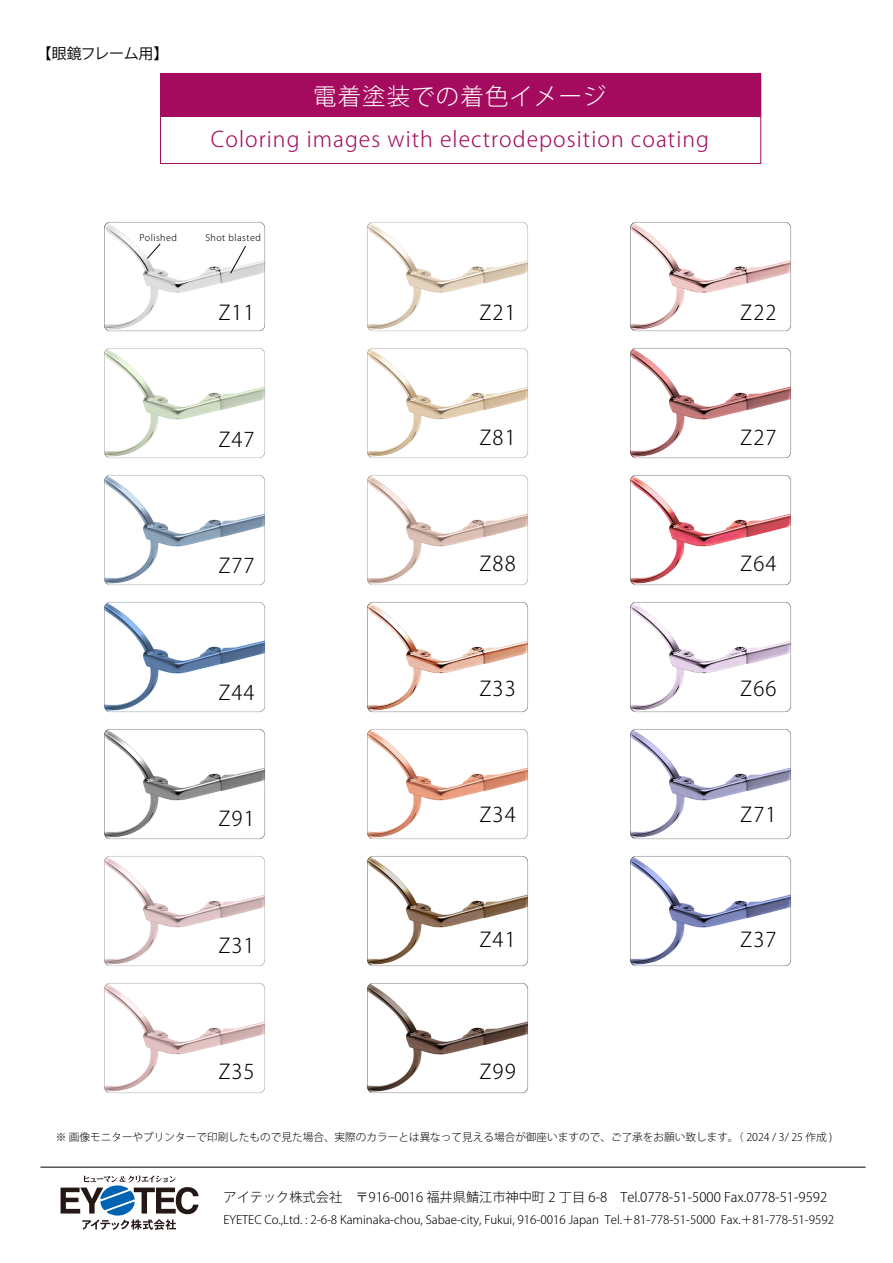
<style>
.page{position:relative;width:893px;height:1263px;background:#fff}
.page>*{position:absolute;margin:0;border:0;box-sizing:border-box;transform-origin:0 0}
.t1{font:300 23.4px "Koz Go Pro";letter-spacing:.05em;color:#fff}
.t2{font:300 21.3px "Koz Go Pro";letter-spacing:.05em;color:#a40b5e}
.t3{font:300 20.25px "Koz Go Pro";letter-spacing:.05em;color:#000}
.t4{font:15px "Koz Go Pro";letter-spacing:-.025em;color:#000}
.t5{font:300 13.2px "Koz Go Pro";color:#000}
.t6{font:300 11.7px "Koz Go Pro";color:#000}
.t7{font:300 10.65px "Koz Go Pro";color:#000}
.t8{font:300 9.15px "Koz Go Pro";letter-spacing:.05em;color:#000}
</style>
<div class="page">
<hr style="left:40px;top:1167px;width:825px;height:1px;background:#000">
<svg style="left:61px;top:1175px;width:138px;height:55px"></svg>
<div style="left:160px;top:73px;width:601px;height:44px;background:#a40b5e"></div>
<div style="left:160px;top:73px;width:601px;height:91px;border:1px solid #a40b5e"></div>
<img style="left:630px;top:348px;width:161px;height:111px">
<img style="left:630px;top:856px;width:161px;height:111px">
<img style="left:630px;top:475px;width:162px;height:111px">
<img style="left:630px;top:602px;width:161px;height:111px">
<img style="left:630px;top:729px;width:162px;height:111px">
<img style="left:630px;top:222px;width:162px;height:110px">
<img style="left:104px;top:856px;width:161px;height:110px">
<img style="left:104px;top:983px;width:161px;height:110px">
<img style="left:104px;top:602px;width:161px;height:111px">
<img style="left:104px;top:729px;width:161px;height:111px">
<img style="left:104px;top:222px;width:161px;height:110px">
<img style="left:104px;top:348px;width:161px;height:110px">
<img style="left:104px;top:475px;width:161px;height:111px">
<img style="left:367px;top:222px;width:161px;height:110px">
<img style="left:367px;top:602px;width:162px;height:111px">
<img style="left:367px;top:729px;width:161px;height:111px">
<img style="left:367px;top:348px;width:161px;height:110px">
<img style="left:367px;top:475px;width:161px;height:110px">
<img style="left:367px;top:856px;width:162px;height:111px">
<img style="left:367px;top:983px;width:161px;height:111px">
<svg style="left:147px;top:243px;width:14px;height:16px"></svg>
<svg style="left:230px;top:246px;width:16px;height:28px"></svg>
<p class="t4" style="left:37px;top:44px;width:133px">【眼鏡フレーム用】</p>
<h1 class="t1" style="left:313px;top:81px;width:295px">電着塗装での着色イメージ</h1>
<h2 class="t2" style="left:211px;top:125px;width:499px">Coloring images with electrodeposition coating</h2>
<p class="t8" style="left:139px;top:231px;width:39px">Polished</p>
<p class="t8" style="left:205px;top:231px;width:57px">Shot blasted</p>
<h3 class="t3" style="left:219px;top:299px;width:38px">Z11</h3>
<h3 class="t3" style="left:480px;top:299px;width:38px">Z21</h3>
<h3 class="t3" style="left:740px;top:299px;width:38px">Z22</h3>
<h3 class="t3" style="left:219px;top:426px;width:38px">Z47</h3>
<h3 class="t3" style="left:480px;top:425px;width:38px">Z81</h3>
<h3 class="t3" style="left:740px;top:425px;width:38px">Z27</h3>
<h3 class="t3" style="left:219px;top:552px;width:38px">Z77</h3>
<h3 class="t3" style="left:480px;top:550px;width:38px">Z88</h3>
<h3 class="t3" style="left:740px;top:550px;width:38px">Z64</h3>
<h3 class="t3" style="left:219px;top:679px;width:38px">Z44</h3>
<h3 class="t3" style="left:480px;top:676px;width:38px">Z33</h3>
<h3 class="t3" style="left:740px;top:676px;width:38px">Z66</h3>
<h3 class="t3" style="left:219px;top:805px;width:38px">Z91</h3>
<h3 class="t3" style="left:480px;top:801px;width:38px">Z34</h3>
<h3 class="t3" style="left:740px;top:801px;width:38px">Z71</h3>
<h3 class="t3" style="left:219px;top:932px;width:38px">Z31</h3>
<h3 class="t3" style="left:480px;top:927px;width:38px">Z41</h3>
<h3 class="t3" style="left:740px;top:927px;width:38px">Z37</h3>
<h3 class="t3" style="left:219px;top:1059px;width:38px">Z35</h3>
<h3 class="t3" style="left:480px;top:1059px;width:38px">Z99</h3>
<p class="t7" style="left:56px;top:1130px;width:778px">※ 画像モニターやプリンターで印刷したもので見た場合、実際のカラーとは異なって見える場合が御座いますので、ご了承をお願い致します。（ 2024 / 3/ 25 作成 )</p>
<p class="t5" style="left:224px;top:1188px;width:605px">アイテック株式会社　〒916-0016 福井県鯖江市神中町 2 丁目 6-8　Tel.0778-51-5000 Fax.0778-51-9592</p>
<p class="t6" style="left:224px;top:1212px;width:612px">EYETEC Co.,Ltd. : 2-6-8 Kaminaka-chou, Sabae-city, Fukui, 916-0016 Japan Tel.＋81-778-51-5000 Fax.＋81-778-51-9592</p>
</div>
